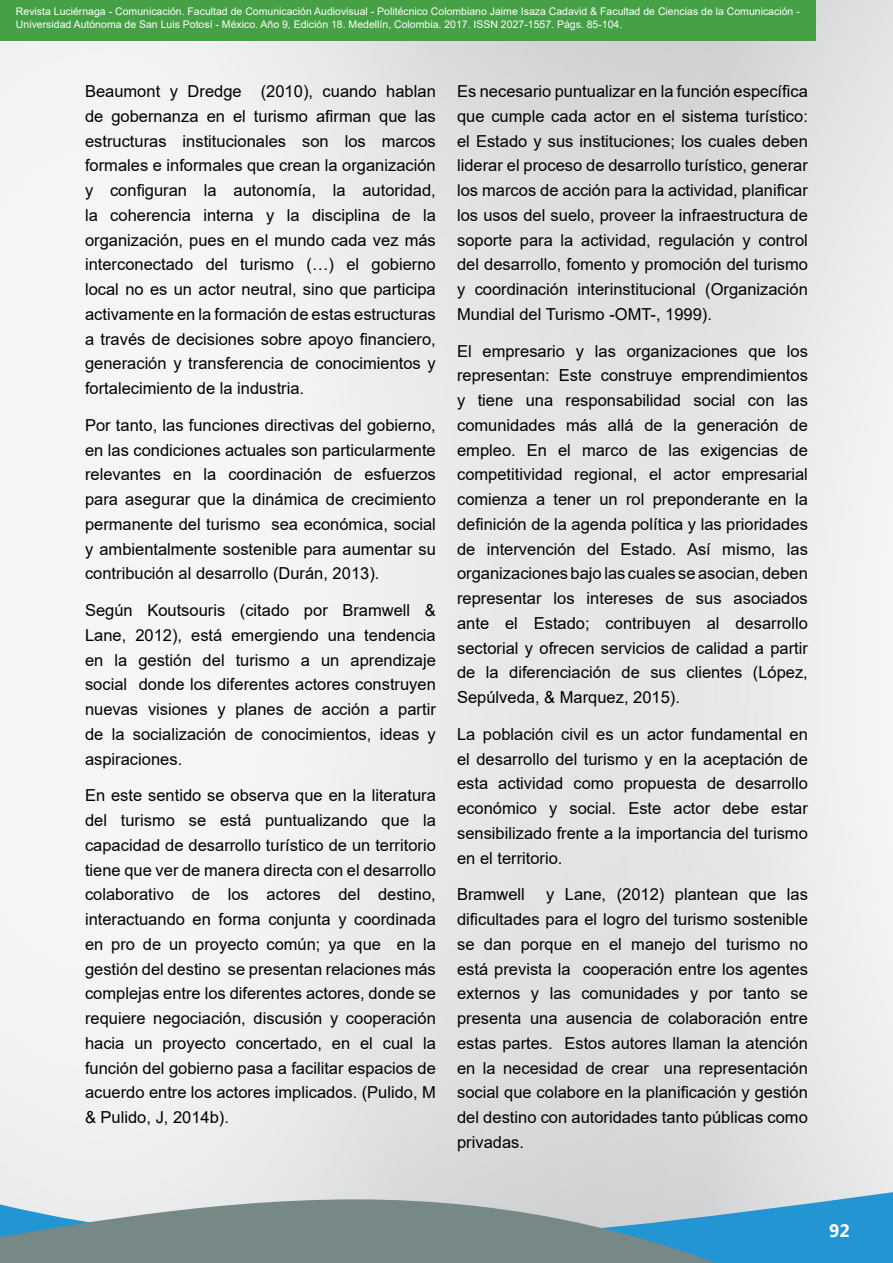
<style>
.page{position:relative;width:893px;height:1263px;background:#fff}
.page>*{position:absolute;margin:0;border:0;box-sizing:border-box;transform-origin:0 0}
.t1{font:700 18px "Myanmar Text";color:#fff}
.t2{font:16.5px/24.8px "Arial";color:#000;text-align:justify}
.t3{font:10.5px/12.6px "Arial";color:#fff}
</style>
<div class="page">
<img style="left:0;top:0;width:893px;height:1153px">
<svg style="left:0;top:1153px;width:893px;height:110px;background:#c9d7df"></svg>
<svg style="left:0;top:1199px;width:810px;height:64px;background:#7b9aa3"></svg>
<div style="left:0;top:0;width:815px;height:40px;background:#46a046"></div>
<p class="t3" style="left:16px;top:5px;width:785px">Revista Luciérnaga - Comunicación. Facultad de Comunicación Audiovisual - Politécnico Colombiano Jaime Isaza Cadavid &amp; Facultad de Ciencias de la Comunicación -<br>Universidad Autónoma de San Luis Potosí - México. Año 9, Edición 18. Medellín, Colombia. 2017. ISSN 2027-1557. Págs. 85-104.</p>
<p class="t2" style="left:85px;top:79px;width:352px">Beaumont y Dredge (2010), cuando hablan de gobernanza en el turismo afirman que las estructuras institucionales son los marcos formales e informales que crean la organización y configuran la autonomía, la autoridad, la coherencia interna y la disciplina de la organización, pues en el mundo cada vez más interconectado del turismo (…) el gobierno local no es un actor neutral, sino que participa activamente en la formación de estas estructuras a través de decisiones sobre apoyo financiero, generación y transferencia de conocimientos y fortalecimiento de la industria.</p>
<p class="t2" style="left:85px;top:413px;width:352px">Por tanto, las funciones directivas del gobierno, en las condiciones actuales son particularmente relevantes en la coordinación de esfuerzos para asegurar que la dinámica de crecimiento permanente del turismo sea económica, social y ambientalmente sostenible para aumentar su contribución al desarrollo (Durán, 2013).</p>
<p class="t2" style="left:85px;top:598px;width:352px">Según Koutsouris (citado por Bramwell &amp; Lane, 2012), está emergiendo una tendencia en la gestión del turismo a un aprendizaje social donde los diferentes actores construyen nuevas visiones y planes de acción a partir de la socialización de conocimientos, ideas y aspiraciones.</p>
<p class="t2" style="left:85px;top:783px;width:352px">En este sentido se observa que en la literatura del turismo se está puntualizando que la capacidad de desarrollo turístico de un territorio tiene que ver de manera directa con el desarrollo colaborativo de los actores del destino, interactuando en forma conjunta y coordinada en pro de un proyecto común; ya que en la gestión del destino se presentan relaciones más complejas entre los diferentes actores, donde se requiere negociación, discusión y cooperación hacia un proyecto concertado, en el cual la función del gobierno pasa a facilitar espacios de acuerdo entre los actores implicados. (Pulido, M &amp; Pulido, J, 2014b).</p>
<p class="t2" style="left:457px;top:79px;width:352px">Es necesario puntualizar en la función específica que cumple cada actor en el sistema turístico: el Estado y sus instituciones; los cuales deben liderar el proceso de desarrollo turístico, generar los marcos de acción para la actividad, planificar los usos del suelo, proveer la infraestructura de soporte para la actividad, regulación y control del desarrollo, fomento y promoción del turismo y coordinación interinstitucional (Organización Mundial del Turismo -OMT-, 1999).</p>
<p class="t2" style="left:457px;top:338px;width:352px">El empresario y las organizaciones que los representan: Este construye emprendimientos y tiene una responsabilidad social con las comunidades más allá de la generación de empleo. En el marco de las exigencias de competitividad regional, el actor empresarial comienza a tener un rol preponderante en la definición de la agenda política y las prioridades de intervención del Estado. Así mismo, las organizaciones bajo las cuales se asocian, deben representar los intereses de sus asociados ante el Estado; contribuyen al desarrollo sectorial y ofrecen servicios de calidad a partir de la diferenciación de sus clientes (López, Sepúlveda, &amp; Marquez, 2015).</p>
<p class="t2" style="left:457px;top:722px;width:352px">La población civil es un actor fundamental en el desarrollo del turismo y en la aceptación de esta actividad como propuesta de desarrollo económico y social. Este actor debe estar sensibilizado frente a la importancia del turismo en el territorio.</p>
<p class="t2" style="left:457px;top:882px;width:69px">Bramwell</p>
<p class="t2" style="left:457px;top:882px;width:352px;text-indent:89px">y Lane, (2012) plantean que las dificultades para el logro del turismo sostenible se dan porque en el manejo del turismo no está prevista la cooperación entre los agentes externos y las comunidades y por tanto se presenta una ausencia de colaboración entre estas partes. Estos autores llaman la atención en la necesidad de crear una representación social que colabore en la planificación y gestión del destino con autoridades tanto públicas como privadas.</p>
<p class="t1" style="left:829px;top:1220px;width:22px">92</p>
</div>
